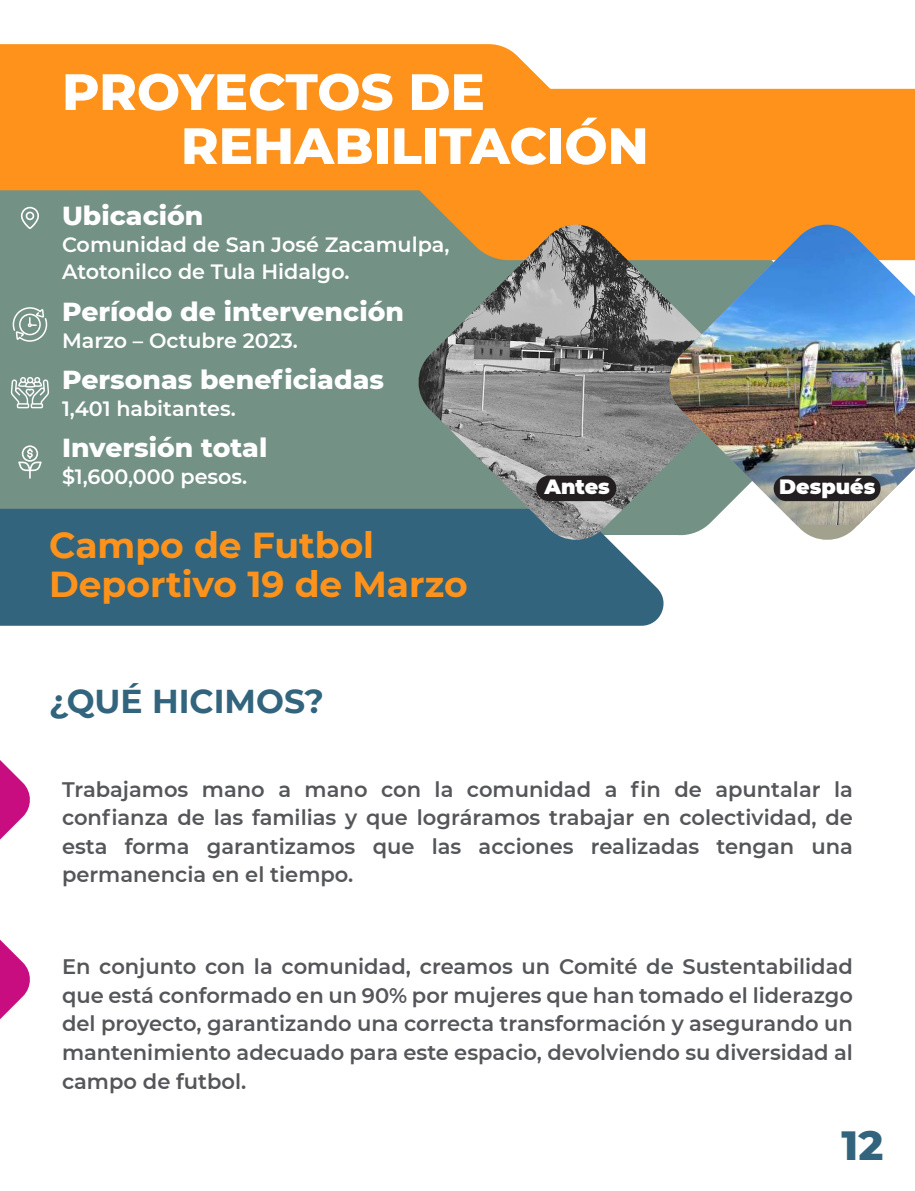
<style>
.page{position:relative;width:915px;height:1191px;background:#fff}
.page>*{position:absolute;margin:0;border:0;box-sizing:border-box;transform-origin:0 0}
.t1{font:800 51px/54px "Montserrat";color:#fff}
.t2{font:800 41.7px "Montserrat";color:#32657d}
.t3{font:700 36px/39px "Montserrat";color:#ff921a}
.t4{font:700 33px "Montserrat";color:#32657d}
.t5{font:800 26.55px "Montserrat";color:#fff}
.t6{font:600 21px/28.5px "Montserrat";color:#54565a;text-align:justify}
.t7{font:600 20.7px/27px "Montserrat";color:#fff}
.t8{font:900 20.55px "Montserrat";color:#fff}
</style>
<div class="page">
<div style="left:0;top:137px;width:678px;height:398px;background:#749186"></div>
<svg style="left:0;top:44px;width:622px;height:146px;fill:#ff921a"></svg>
<div style="left:352px;top:89px;width:562px;height:136px;background:#ff921a"></div>
<div style="left:0;top:509px;width:664px;height:117px;background:#32657d"></div>
<svg style="left:0;top:760px;width:30px;height:79px"></svg>
<svg style="left:0;top:939px;width:30px;height:80px"></svg>
<img style="left:414px;top:225px;width:251px;height:316px">
<svg style="left:665px;top:221px;width:249px;height:319px"></svg>
<img style="left:665px;top:225px;width:249px;height:300px">
<div style="left:536px;top:475px;width:80px;height:26px;background:#231f20;border-radius:13px"></div>
<div style="left:773px;top:475px;width:107px;height:26px;background:#231f20;border-radius:13px"></div>
<svg style="left:13px;top:307px;width:34px;height:35px"></svg>
<svg style="left:18px;top:445px;width:24px;height:34px"></svg>
<svg style="left:21px;top:207px;width:18px;height:22px"></svg>
<svg style="left:11px;top:377px;width:38px;height:31px"></svg>
<h1 class="t1" style="left:181px;top:62px;width:469px;text-indent:-119px">PROYECTOS DE<br>REHABILITACIÓN</h1>
<p class="t5" style="left:62px;top:196px;width:143px">Ubicación</p>
<p class="t7" style="left:62px;top:230px;width:389px">Comunidad de San José Zacamulpa,<br>Atotonilco de Tula Hidalgo.</p>
<p class="t5" style="left:62px;top:292px;width:343px">Período de intervención</p>
<p class="t7" style="left:62px;top:326px;width:237px">Marzo – Octubre 2023.</p>
<p class="t5" style="left:62px;top:360px;width:323px">Personas beneficiadas</p>
<p class="t7" style="left:62px;top:394px;width:175px">1,401 habitantes.</p>
<p class="t5" style="left:62px;top:428px;width:207px">Inversión total</p>
<p class="t7" style="left:62px;top:462px;width:187px">$1,600,000 pesos.</p>
<h3 class="t3" style="left:49px;top:524px;width:420px">Campo de Futbol<br>Deportivo 19 de Marzo</h3>
<h3 class="t4" style="left:49px;top:677px;width:276px">¿QUÉ HICIMOS?</h3>
<p class="t8" style="left:544px;top:471px;width:67px">Antes</p>
<p class="t8" style="left:778px;top:471px;width:98px">Después</p>
<p class="t6" style="left:62px;top:774px;width:792px">Trabajamos mano a mano con la comunidad a fin de apuntalar la confianza de las familias y que lográramos trabajar en colectividad, de esta forma garantizamos que las acciones realizadas tengan una permanencia en el tiempo.</p>
<p class="t6" style="left:62px;top:951px;width:792px">En conjunto con la comunidad, creamos un Comité de Sustentabilidad que está conformado en un 90% por mujeres que han tomado el liderazgo del proyecto, garantizando una correcta transformación y asegurando un mantenimiento adecuado para este espacio, devolviendo su diversidad al campo de futbol.</p>
<h2 class="t2" style="left:841px;top:1114px;width:43px">12</h2>
</div>
